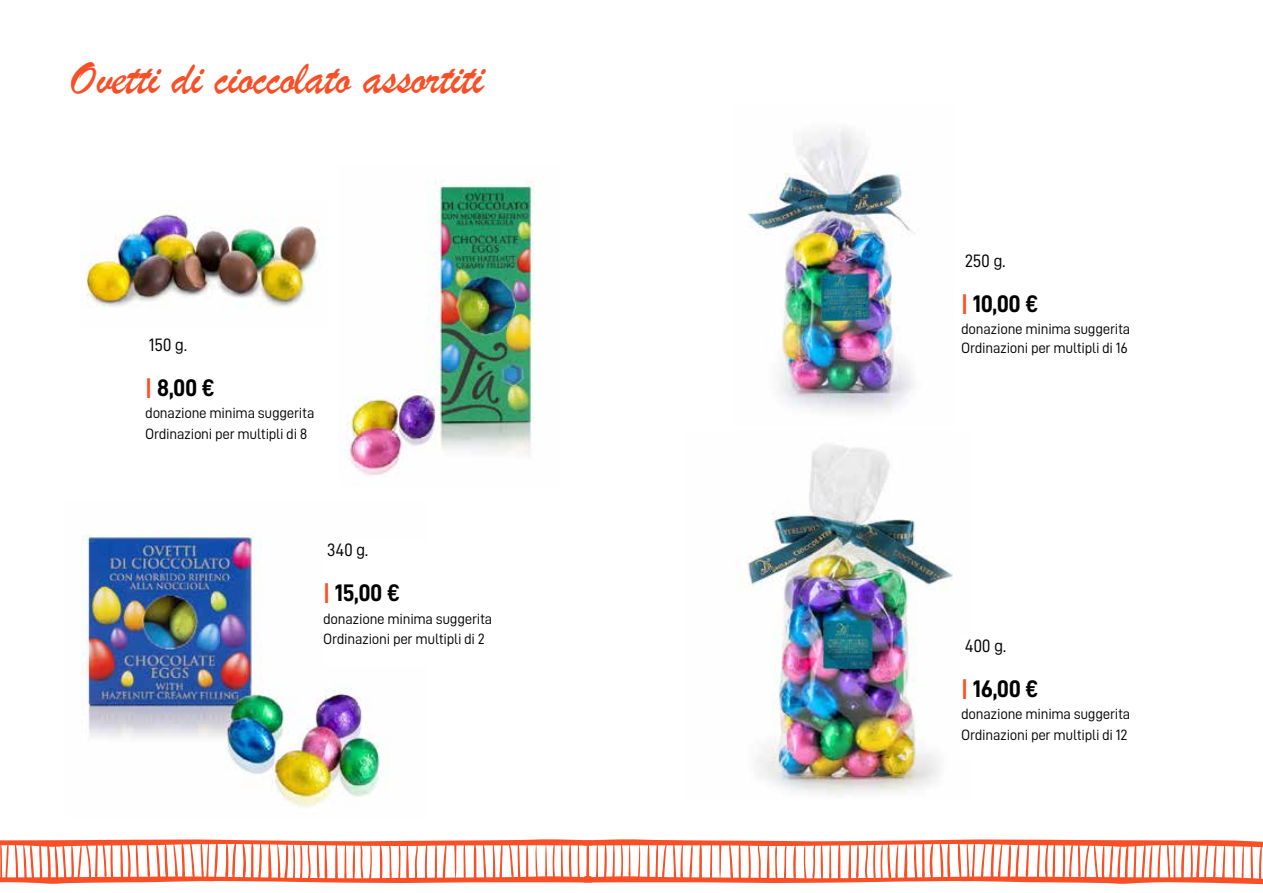
<style>
.page{position:relative;width:1263px;height:893px;background:#fff}
.page>*{position:absolute;margin:0;border:0;box-sizing:border-box;transform-origin:0 0}
.t1{font:49.5px "Brush Script";letter-spacing:-.02em;color:#f84f26}
.t2{font:24px "D DIN Bold";letter-spacing:-.02em;color:#000}
.t3{font:18px "D DIN";letter-spacing:-.02em;color:#000}
.t4{font:15px/21px "D DIN";letter-spacing:-.02em;color:#000}
.s1{color:#f84f26}
</style>
<div class="page">
<img style="left:81px;top:209px;width:240px;height:99px">
<img style="left:81px;top:535px;width:307px;height:272px">
<svg style="left:0;top:839px;width:1263px;height:46px"></svg>
<div style="left:323px;top:541px;width:190px;height:125px;background:#fff"></div>
<img style="left:748px;top:129px;width:167px;height:283px">
<img style="left:345px;top:180px;width:189px;height:296px">
<img style="left:745px;top:444px;width:208px;height:350px">
<h1 class="t1" style="left:69px;top:48px;width:416px">Ovetti di cioccolato assortiti</h1>
<p class="t3" style="left:149px;top:334px;width:40px">150 g.</p>
<h2 class="t2" style="left:145px;top:374px;width:71px"><span class="s1">|</span> 8,00 €</h2>
<p class="t4" style="left:145px;top:402px;width:171px">donazione minima suggerita</p>
<p class="t4" style="left:145px;top:423px;width:164px">Ordinazioni per multipli di 8</p>
<p class="t3" style="left:327px;top:540px;width:43px">340 g.</p>
<h2 class="t2" style="left:323px;top:580px;width:79px"><span class="s1">|</span> 15,00 €</h2>
<p class="t4" style="left:323px;top:608px;width:171px">donazione minima suggerita</p>
<p class="t4" style="left:323px;top:628px;width:163px">Ordinazioni per multipli di 2</p>
<p class="t3" style="left:965px;top:251px;width:42px">250 g.</p>
<h2 class="t2" style="left:961px;top:290px;width:79px"><span class="s1">|</span> 10,00 €</h2>
<p class="t4" style="left:961px;top:318px;width:171px">donazione minima suggerita</p>
<p class="t4" style="left:961px;top:337px;width:168px">Ordinazioni per multipli di 16</p>
<p class="t3" style="left:965px;top:636px;width:43px">400 g.</p>
<h2 class="t2" style="left:961px;top:675px;width:79px"><span class="s1">|</span> 16,00 €</h2>
<p class="t4" style="left:961px;top:703px;width:171px">donazione minima suggerita<br>Ordinazioni per multipli di 12</p>
</div>
